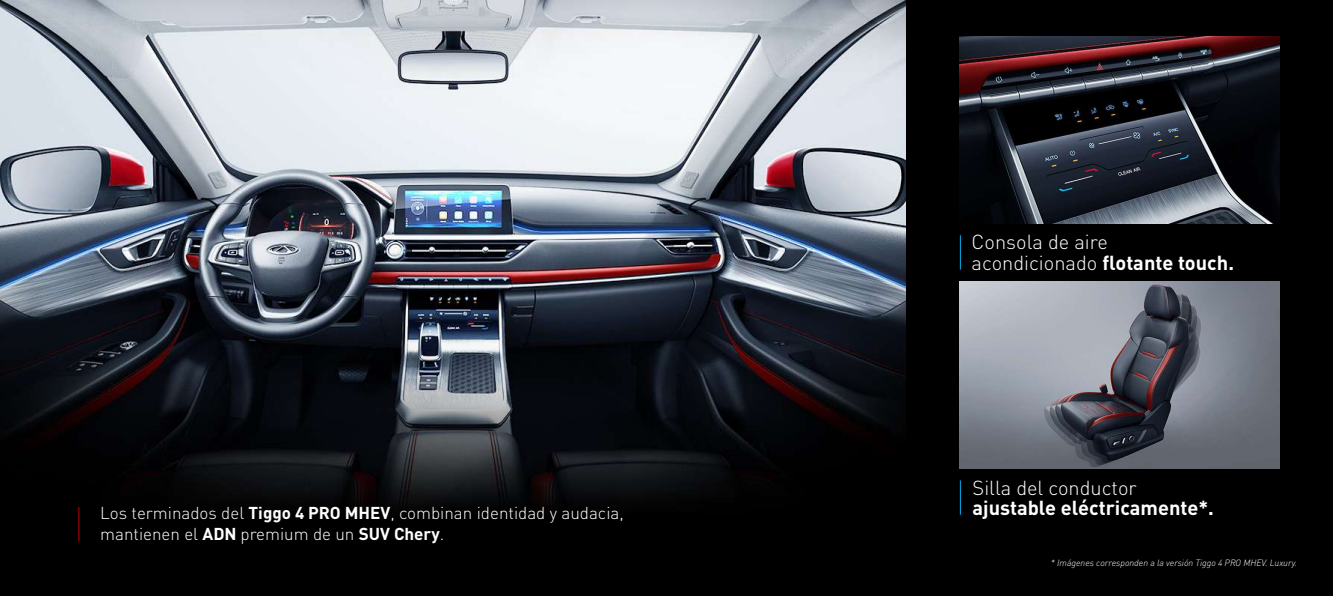
<style>
.page{position:relative;width:1333px;height:596px;background:#fff}
.page>*{position:absolute;margin:0;border:0;box-sizing:border-box;transform-origin:0 0}
.t1{font:300 20px/20px "DIN Pro";color:#fff}
.t2{font:700 20px "DIN Pro";color:#fff}
.t3{font:300 17px/20.4px "DIN Pro";color:#fff}
.t4{font:italic 300 9px "DIN Pro";color:#fff}
.s1{font-weight:700}
</style>
<div class="page">
<img style="left:0;top:1px;width:906px;height:594px">
<div style="left:906px;top:1px;width:426px;height:594px;background:#000001"></div>
<hr style="left:78px;top:507px;width:1px;height:34px;background:#ca0100">
<img style="left:959px;top:281px;width:320px;height:187px">
<img style="left:959px;top:36px;width:320px;height:187px">
<hr style="left:959px;top:235px;width:1px;height:34px;background:#00aeef">
<hr style="left:959px;top:480px;width:1px;height:34px;background:#00aeef">
<p class="t3" style="left:100px;top:501px;width:525px">Los terminados del <span class="s1">Tiggo 4 PRO MHEV</span>, combinan identidad y audacia, mantienen el <span class="s1">ADN</span> premium de un <span class="s1">SUV Chery</span>.</p>
<p class="t1" style="left:971px;top:230px;width:264px">Consola de aire acondicionado <span class="s1">flotante touch.</span></p>
<p class="t1" style="left:972px;top:475px;width:165px">Silla del conductor</p>
<p class="t2" style="left:972px;top:490px;width:243px">ajustable eléctricamente*.</p>
<p class="t4" style="left:1050px;top:556px;width:247px">* Imágenes corresponden a la versión Tiggo 4 PRO MHEV. Luxury.</p>
</div>
